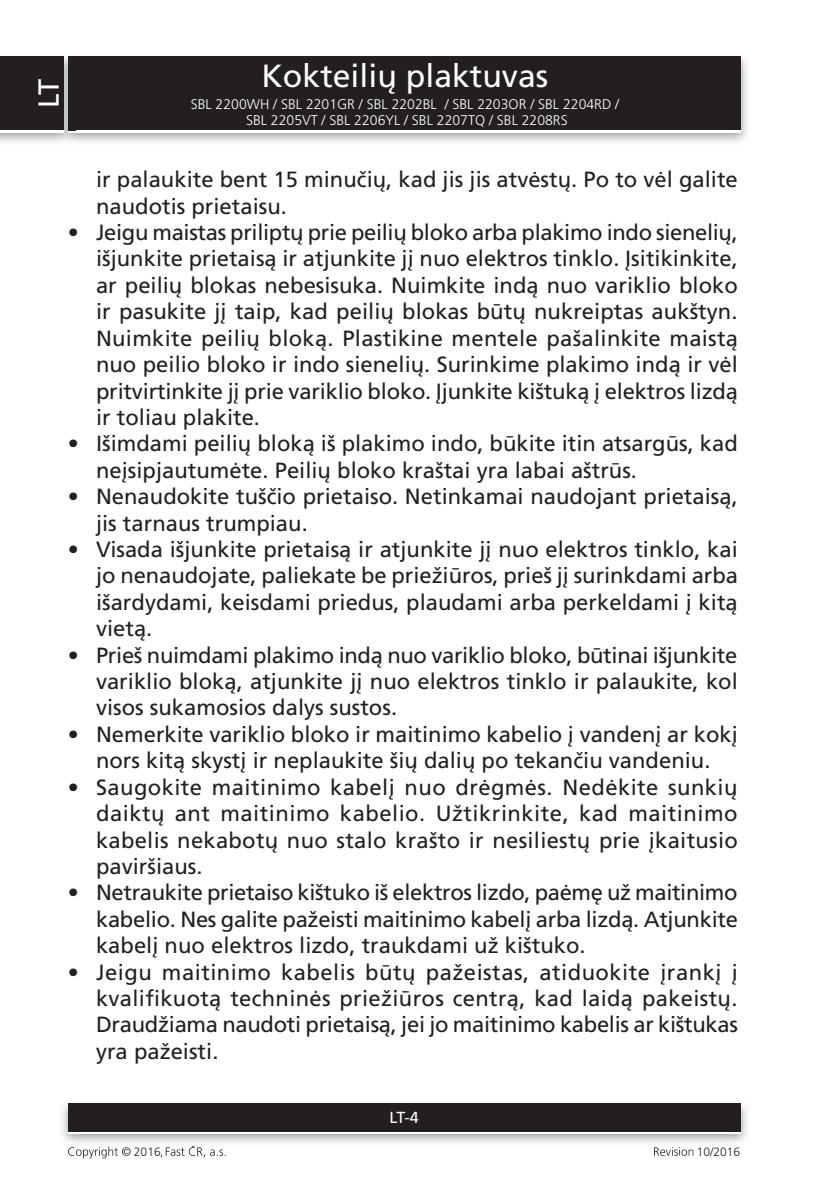
<style>
.page{position:relative;width:840px;height:1191px;background:#fff}
.page>*{position:absolute;margin:0;border:0;box-sizing:border-box;transform-origin:0 0}
.t1{font:32px "Frutiger CE";color:#fff}
.t2{font:29px "Frutiger CE";color:#fff}
.Frutiger_Roman_7{font:22px/26.4px "Frutiger CE";color:#231f20;text-align:justify}
.t3{font:16px "Frutiger CE";color:#fff}
.t4{font:300 14px/16px "Frutiger CE";color:#fff;text-align:center}
.t5{font:300 12px "Frutiger CE";color:#231f20}
</style>
<div class="page">
<img style="left:0;top:56px;width:747px;height:86px">
<div style="left:68px;top:59px;width:672px;height:74px;background:#fff"></div>
<div style="left:68px;top:57px;width:672px;height:73px;background:#231f20"></div>
<img style="left:62px;top:1103px;width:685px;height:40px">
<div style="left:68px;top:1106px;width:672px;height:28px;background:linear-gradient(to right,#fff,#fff)"></div>
<div style="left:68px;top:1103px;width:672px;height:28px;background:#231f20"></div>
<img style="left:57px;top:56px;width:18px;height:86px">
<img style="left:68px;top:130px;width:7px;height:3px">
<svg style="left:68px;top:57px;width:7px;height:2px"></svg>
<img style="left:68px;top:59px;width:7px;height:71px">
<div style="left:0;top:59px;width:64px;height:74px;background:#fff"></div>
<div style="left:0;top:57px;width:64px;height:73px;background:#231f20"></div>
<svg style="left:68px;top:1146px;width:62px;height:12px"></svg>
<svg style="left:161px;top:1145px;width:64px;height:12px"></svg>
<svg style="left:654px;top:1147px;width:39px;height:8px"></svg>
<h2 class="t2" style="left:32px;top:108px;width:31px;rotate:-90deg">LT</h2>
<h1 class="t1" style="left:261px;top:58px;width:288px">Kokteilių plaktuvas</h1>
<p class="t4" style="left:191px;top:96px;width:429px">SBL 2200WH / SBL 2201GR / SBL 2202BL / SBL 2203OR / SBL 2204RD /<br>SBL 2205VT / SBL 2206YL / SBL 2207TQ / SBL 2208RS</p>
<p class="Frutiger_Roman_7" style="left:96px;top:166px;width:643px">ir palaukite bent 15 minučių, kad jis jis atvėstų. Po to vėl galite naudotis prietaisu.</p>
<p class="Frutiger_Roman_7" style="left:96px;top:219px;width:643px;text-indent:-28px">• Jeigu maistas priliptų prie peilių bloko arba plakimo indo sienelių, išjunkite prietaisą ir atjunkite jį nuo elektros tinklo. Įsitikinkite, ar peilių blokas nebesisuka. Nuimkite indą nuo variklio bloko ir pasukite jį taip, kad peilių blokas būtų nukreiptas aukštyn.<br>Nuimkite peilių bloką. Plastikine mentele pašalinkite maistą nuo peilio bloko ir indo sienelių. Surinkime plakimo indą ir vėl pritvirtinkite jį prie variklio bloko. Įjunkite kištuką į elektros lizdą ir toliau plakite.</p>
<p class="Frutiger_Roman_7" style="left:96px;top:430px;width:643px;text-indent:-28px">• Išimdami peilių bloką iš plakimo indo, būkite itin atsargūs, kad neįsipjautumėte. Peilių bloko kraštai yra labai aštrūs.</p>
<p class="Frutiger_Roman_7" style="left:96px;top:483px;width:643px;text-indent:-28px">• Nenaudokite tuščio prietaiso. Netinkamai naudojant prietaisą, jis tarnaus trumpiau.</p>
<p class="Frutiger_Roman_7" style="left:96px;top:536px;width:643px;text-indent:-28px">• Visada išjunkite prietaisą ir atjunkite jį nuo elektros tinklo, kai jo nenaudojate, paliekate be priežiūros, prieš jį surinkdami arba išardydami, keisdami priedus, plaudami arba perkeldami į kitą vietą.</p>
<p class="Frutiger_Roman_7" style="left:96px;top:642px;width:643px;text-indent:-28px">• Prieš nuimdami plakimo indą nuo variklio bloko, būtinai išjunkite variklio bloką, atjunkite jį nuo elektros tinklo ir palaukite, kol visos sukamosios dalys sustos.</p>
<p class="Frutiger_Roman_7" style="left:68px;top:721px;width:671px;text-align:center">• Nemerkite variklio bloko ir maitinimo kabelio į vandenį ar kokį nors kitą skystį ir neplaukite šių dalių po tekančiu vandeniu.</p>
<p class="Frutiger_Roman_7" style="left:96px;top:774px;width:643px;text-indent:-28px">• Saugokite maitinimo kabelį nuo drėgmės. Nedėkite sunkių daiktų ant maitinimo kabelio. Užtikrinkite, kad maitinimo kabelis nekabotų nuo stalo krašto ir nesiliestų prie įkaitusio paviršiaus.</p>
<p class="Frutiger_Roman_7" style="left:96px;top:879px;width:643px;text-indent:-28px">• Netraukite prietaiso kištuko iš elektros lizdo, paėmę už maitinimo kabelio. Nes galite pažeisti maitinimo kabelį arba lizdą. Atjunkite kabelį nuo elektros lizdo, traukdami už kištuko.</p>
<p class="Frutiger_Roman_7" style="left:96px;top:958px;width:643px;text-indent:-28px">• Jeigu maitinimo kabelis būtų pažeistas, atiduokite įrankį į kvalifikuotą techninės priežiūros centrą, kad laidą pakeistų.<br>Draudžiama naudoti prietaisą, jei jo maitinimo kabelis ar kištukas yra pažeisti.</p>
<p class="t3" style="left:389px;top:1108px;width:31px">LT-4</p>
<p class="t5" style="left:134px;top:1144px;width:28px">2016</p>
<p class="t5" style="left:696px;top:1144px;width:45px">10/2016</p>
</div>
